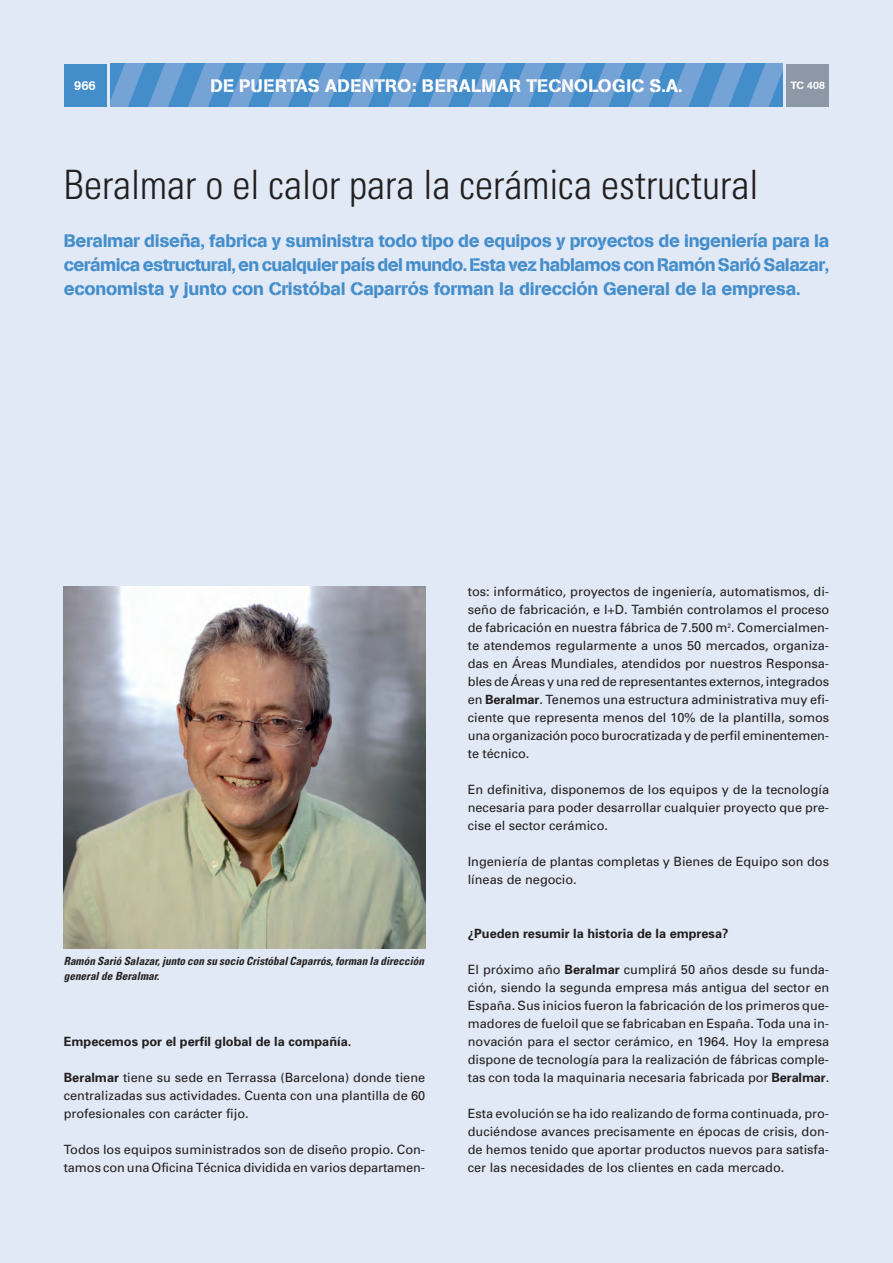
<style>
.page{position:relative;width:893px;height:1263px;background:#e0e9f5}
.page>*{position:absolute;margin:0;border:0;box-sizing:border-box;transform-origin:0 0}
.t1{font:300 condensed 40.5px "Univers";color:#231f20}
.t2{font:18px/24px "AG Book Stencil";letter-spacing:-.01em;color:#448dcb;text-align:justify}
.t3{font:18px "AG Book Stencil";letter-spacing:.02em;color:#fff}
.t4{font:12.75px/18px "Univers";color:#231f20;text-align:justify}
.t5{font:700 12.75px "Univers";color:#231f20}
.t6{font:12.75px "AG Book Stencil";color:#fff}
.t7{font:italic 700 condensed 11.25px/14.2px "Univers";color:#231f20}
.t8{font:10.5px "AG Book Stencil";color:#fff}
.s1{font-weight:700}
</style>
<div class="page">
<div style="left:64px;top:64px;width:42px;height:42px;background:#448dcb"></div>
<div style="left:787px;top:64px;width:42px;height:42px;background:#8c98a5"></div>
<img style="left:111px;top:64px;width:671px;height:42px">
<img style="left:64px;top:587px;width:361px;height:361px">
<h2 class="t3" style="left:210px;top:79px;width:474px">DE PUERTAS ADENTRO: BERALMAR TECNOLOGIC S.A.</h2>
<p class="t6" style="left:74px;top:81px;width:23px">966</p>
<p class="t8" style="left:791px;top:81px;width:36px">TC 408</p>
<h1 class="t1" style="left:64px;top:170px;width:696px">Beralmar o el calor para la cerámica estructural</h1>
<p class="t2" style="left:64px;top:230px;width:767px">Beralmar diseña, fabrica y suministra todo tipo de equipos y proyectos de ingeniería para la cerámica estructural, en cualquier país del mundo. Esta vez hablamos con Ramón Sarió Salazar, economista y junto con Cristóbal Caparrós forman la dirección General de la empresa.</p>
<p class="t7" style="left:64px;top:955px;width:364px">Ramón Sarió Salazar,junto con su socio CristóbalCaparrós,forman la dirección generalde Beralmar.</p>
<p class="t5" style="left:64px;top:1036px;width:289px">Empecemos por el perfil global de la compañía.</p>
<p class="t4" style="left:64px;top:1069px;width:363px"><span class="s1">Beralmar</span> tiene su sede en Terrassa (Barcelona) donde tiene centralizadas sus actividades. Cuenta con una plantilla de 60 profesionales con carácter fijo.</p>
<p class="t4" style="left:64px;top:1141px;width:363px">Todos los equipos suministrados son de diseño propio. Con&shy;tamos con una Oficina Técnica dividida en varios departamen-</p>
<p class="t4" style="left:468px;top:584px;width:363px">tos: informático, proyectos de ingeniería, automatismos, di&shy;seño de fabricación, e I+D. También controlamos el proceso de fabricación en nuestra fábrica de 7.500 m<sup>2</sup>. Comercialmen&shy;te atendemos regularmente a unos 50 mercados, organiza&shy;das en Áreas Mundiales, atendidos por nuestros Responsa&shy;bles de Áreas y una red de representantes externos, integrados en <span class="s1">Beralmar</span>. Tenemos una estructura administrativa muy efi&shy;ciente que representa menos del 10% de la plantilla, somos una organización poco burocratizada y de perfil eminentemen&shy;te técnico.</p>
<p class="t4" style="left:468px;top:782px;width:363px">En definitiva, disponemos de los equipos y de la tecnología necesaria para poder desarrollar cualquier proyecto que pre&shy;cise el sector cerámico.</p>
<p class="t4" style="left:468px;top:854px;width:363px">Ingeniería de plantas completas y Bienes de Equipo son dos líneas de negocio.</p>
<p class="t5" style="left:468px;top:929px;width:262px">¿Pueden resumir la historia de la empresa?</p>
<p class="t4" style="left:468px;top:962px;width:363px">El próximo año <span class="s1">Beralmar</span> cumplirá 50 años desde su funda&shy;ción, siendo la segunda empresa más antigua del sector en España. Sus inicios fueron la fabricación de los primeros que&shy;madores de fueloil que se fabricaban en España. Toda una in&shy;novación para el sector cerámico, en 1964. Hoy la empresa dispone de tecnología para la realización de fábricas comple&shy;tas con toda la maquinaria necesaria fabricada por <span class="s1">Beralmar</span>.</p>
<p class="t4" style="left:468px;top:1106px;width:363px">Esta evolución se ha ido realizando de forma continuada, pro&shy;duciéndose avances precisamente en épocas de crisis, don&shy;de hemos tenido que aportar productos nuevos para satisfa&shy;cer las necesidades de los clientes en cada mercado.</p>
</div>
